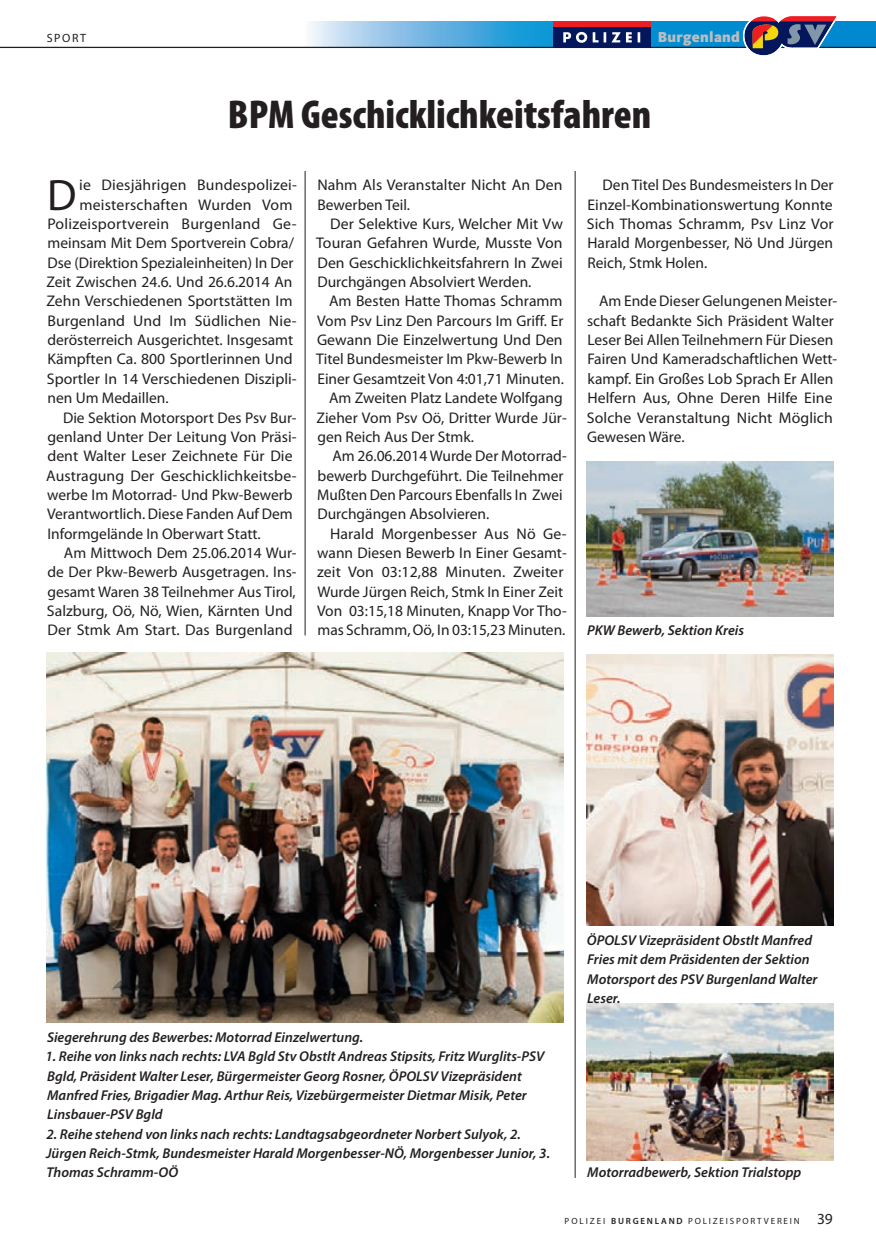
<style>
.page{position:relative;width:876px;height:1246px;background:#fff}
.page>*{position:absolute;margin:0;border:0;box-sizing:border-box;transform-origin:0 0}
.t1{font:44.1px "Myriad Pro";color:#231f20}
.t2{font:900 condensed 40.5px "Myriad Pro";color:#231f20}
.t3{font:15.45px/19.4px "Myriad Pro";color:#231f20}
.t4{font:900 15px "Kievit";letter-spacing:.02em;color:#bcbdc0}
.t5{font:italic 600 14.25px/19.4px "Myriad Pro";color:#231f20}
.t6{font:12px "Myriad Pro";letter-spacing:.13em;color:#231f20}
.t7{font:9px "Myriad Pro";letter-spacing:.2em;color:#231f20}
.s1{font-weight:600}
.s2{font-size:15.45px}
</style>
<div class="page">
<svg style="left:302px;top:21px;width:574px;height:26px;background:#4eaadc"></svg>
<hr style="left:0;top:47px;width:876px;height:1px;background:#231f20">
<div style="left:553px;top:21px;width:98px;height:7px;background:#ee1d23"></div>
<div style="left:553px;top:28px;width:98px;height:20px;background:#04175c"></div>
<svg style="left:563px;top:32px;width:77px;height:11px"></svg>
<svg style="left:742px;top:16px;width:98px;height:40px"></svg>
<img style="left:587px;top:1003px;width:246px;height:158px">
<img style="left:587px;top:655px;width:246px;height:271px">
<img style="left:587px;top:461px;width:246px;height:155px">
<img style="left:47px;top:653px;width:516px;height:369px">
<hr style="left:305px;top:171px;width:1px;height:464px;background:#231f20">
<hr style="left:575px;top:171px;width:1px;height:1007px;background:#231f20">
<p class="t6" style="left:47px;top:31px;width:41px">SPoRT</p>
<p class="t4" style="left:658px;top:28px;width:84px">Burgenland</p>
<h2 class="t2" style="left:228px;top:100px;width:425px">BPM Geschicklichkeitsfahren</h2>
<h1 class="t1" style="left:47px;top:169px;width:31px">D</h1>
<p class="t3" style="left:79px;top:175px;width:219px">ie Diesjährigen Bundespolizei-</p>
<p class="t3" style="left:79px;top:195px;width:215px">meisterschaften Wurden Vom</p>
<p class="t3" style="left:47px;top:214px;width:251px">Polizeisportverein Burgenland Ge-</p>
<p class="t3" style="left:48px;top:233px;width:248px">meinsam Mit Dem Sportverein Cobra/</p>
<p class="t3" style="left:47px;top:253px;width:248px">Dse (Direktion Spezialeinheiten) in Der</p>
<p class="t3" style="left:46px;top:272px;width:248px">zeit zwischen 24.6. und 26.6.2014 an</p>
<p class="t3" style="left:46px;top:291px;width:248px">zehn Verschiedenen Sportstätten im</p>
<p class="t3" style="left:47px;top:311px;width:251px">Burgenland und im Südlichen Nie-</p>
<p class="t3" style="left:47px;top:330px;width:247px">derösterreich ausgerichtet. insgesamt</p>
<p class="t3" style="left:47px;top:349px;width:247px">kämpften Ca. 800 Sportlerinnen und</p>
<p class="t3" style="left:47px;top:369px;width:251px">Sportler in 14 Verschiedenen Diszipli-</p>
<p class="t3" style="left:48px;top:388px;width:123px">nen um Medaillen.</p>
<p class="t3" style="left:63px;top:407px;width:235px">Die Sektion Motorsport Des Psv Bur-</p>
<p class="t3" style="left:47px;top:427px;width:251px">genland unter Der leitung Von Präsi-</p>
<p class="t3" style="left:47px;top:446px;width:247px">dent Walter leser zeichnete Für Die</p>
<p class="t3" style="left:46px;top:466px;width:252px">austragung Der Geschicklichkeitsbe-</p>
<p class="t3" style="left:47px;top:485px;width:247px">werbe im Motorrad- und Pkw-Bewerb</p>
<p class="t3" style="left:47px;top:504px;width:247px">Verantwortlich. Diese Fanden auf Dem</p>
<p class="t3" style="left:47px;top:524px;width:215px">informgelände in oberwart Statt.</p>
<p class="t3" style="left:64px;top:543px;width:234px">am Mittwoch Dem 25.06.2014 Wur-</p>
<p class="t3" style="left:47px;top:562px;width:251px">de Der Pkw-Bewerb ausgetragen. ins-</p>
<p class="t3" style="left:47px;top:582px;width:250px">gesamt Waren 38 Teilnehmer aus Tirol,</p>
<p class="t3" style="left:47px;top:601px;width:247px">Salzburg, oö, Nö, Wien, kärnten und</p>
<p class="t3" style="left:47px;top:620px;width:247px">Der Stmk am Start. Das Burgenland</p>
<p class="t3" style="left:317px;top:175px;width:247px">Nahm als Veranstalter Nicht an Den<br>Bewerben Teil.</p>
<p class="t3" style="left:316px;top:214px;width:248px;text-align:justify;text-indent:14px">Der Selektive kurs, Welcher Mit Vw Touran Gefahren Wurde, Musste Von Den Geschicklichkeitsfahrern in zwei Durchgängen absolviert Werden.</p>
<p class="t3" style="left:329px;top:291px;width:235px">am Besten Hatte Thomas Schramm</p>
<p class="t3" style="left:317px;top:311px;width:248px">Vom Psv linz Den Parcours im Griff. er</p>
<p class="t3" style="left:317px;top:330px;width:247px">Gewann Die einzelwertung und Den</p>
<p class="t3" style="left:316px;top:349px;width:248px">Titel Bundesmeister im Pkw-Bewerb in</p>
<p class="t3" style="left:317px;top:369px;width:248px">einer Gesamtzeit Von 4:01,71 Minuten.</p>
<p class="t3" style="left:329px;top:388px;width:235px">am zweiten Platz landete Wolfgang</p>
<p class="t3" style="left:316px;top:407px;width:252px">zieher Vom Psv oö, Dritter Wurde Jür-</p>
<p class="t3" style="left:317px;top:427px;width:158px">gen Reich aus Der Stmk.</p>
<p class="t3" style="left:332px;top:446px;width:236px">am 26.06.2014 Wurde Der Motorrad-</p>
<p class="t3" style="left:318px;top:466px;width:247px">bewerb Durchgeführt. Die Teilnehmer</p>
<p class="t3" style="left:317px;top:485px;width:247px">Mußten Den Parcours ebenfalls in zwei</p>
<p class="t3" style="left:317px;top:504px;width:173px">Durchgängen absolvieren.</p>
<p class="t3" style="left:330px;top:524px;width:238px">Harald Morgenbesser aus Nö Ge-</p>
<p class="t3" style="left:317px;top:543px;width:251px">wann Diesen Bewerb in einer Gesamt-</p>
<p class="t3" style="left:317px;top:562px;width:248px">zeit Von 03:12,88 Minuten. zweiter</p>
<p class="t3" style="left:317px;top:582px;width:247px">Wurde Jürgen Reich, Stmk in einer zeit</p>
<p class="t3" style="left:317px;top:601px;width:251px">Von 03:15,18 Minuten, knapp Vor Tho-</p>
<p class="t3" style="left:318px;top:620px;width:249px">mas Schramm,oö, in 03:15,23 Minuten.</p>
<p class="t3" style="left:587px;top:175px;width:248px;text-align:justify;text-indent:16px">Den Titel Des Bundesmeisters in Der einzel-kombinationswertung konnte Sich Thomas Schramm, Psv linz Vor Harald Morgenbesser, Nö und Jürgen Reich, Stmk Holen.</p>
<p class="t3" style="left:587px;top:291px;width:252px;text-indent:12px">am ende Dieser Gelungenen Meister&shy;schaft Bedankte Sich Präsident Walter leser Bei allen Teilnehmern Für Diesen Fairen und kameradschaftlichen Wett&shy;kampf. ein Großes lob Sprach er allen Helfern aus, ohne Deren Hilfe eine Solche Veranstaltung Nicht Möglich Gewesen Wäre.</p>
<p class="t5" style="left:587px;top:621px;width:158px">PKW Bewerb, Sektion Kreis</p>
<p class="t5" style="left:47px;top:1027px;width:318px">Siegerehrung des Bewerbes: Motorrad Einzelwertung.</p>
<p class="t5" style="left:46px;top:1046px;width:500px">1. Reihe von links nach rechts: LVA Bgld Stv Obstlt Andreas Stipsits, Fritz Wurglits-PSV Bgld, Präsident Walter Leser, Bürgermeister Georg Rosner, ÖPOLSV Vizepräsident Manfred Fries, Brigadier Mag. Arthur Reis, Vizebürgermeister Dietmar Misik, Peter Linsbauer-PSV Bgld</p>
<p class="t5" style="left:46px;top:1124px;width:505px">2. Reihe stehend von links nach rechts: Landtagsabgeordneter Norbert Sulyok, 2.<br>Jürgen Reich-Stmk, Bundesmeister Harald Morgenbesser-NÖ, Morgenbesser Junior, 3.<br>Thomas Schramm-OÖ</p>
<p class="t5" style="left:587px;top:930px;width:232px">ÖPOLSV Vizepräsident Obstlt Manfred<br>Fries mit dem Präsidenten der Sektion<br>Motorsport des PSV Burgenland Walter<br>Leser.</p>
<p class="t5" style="left:587px;top:1162px;width:216px">Motorradbewerb, Sektion Trialstopp</p>
<p class="t7" style="left:565px;top:1215px;width:270px">Polizei <span class="s1">BURGENLAND</span> PolizeiSPoRTVeReiN <span class="s2">39</span></p>
</div>
